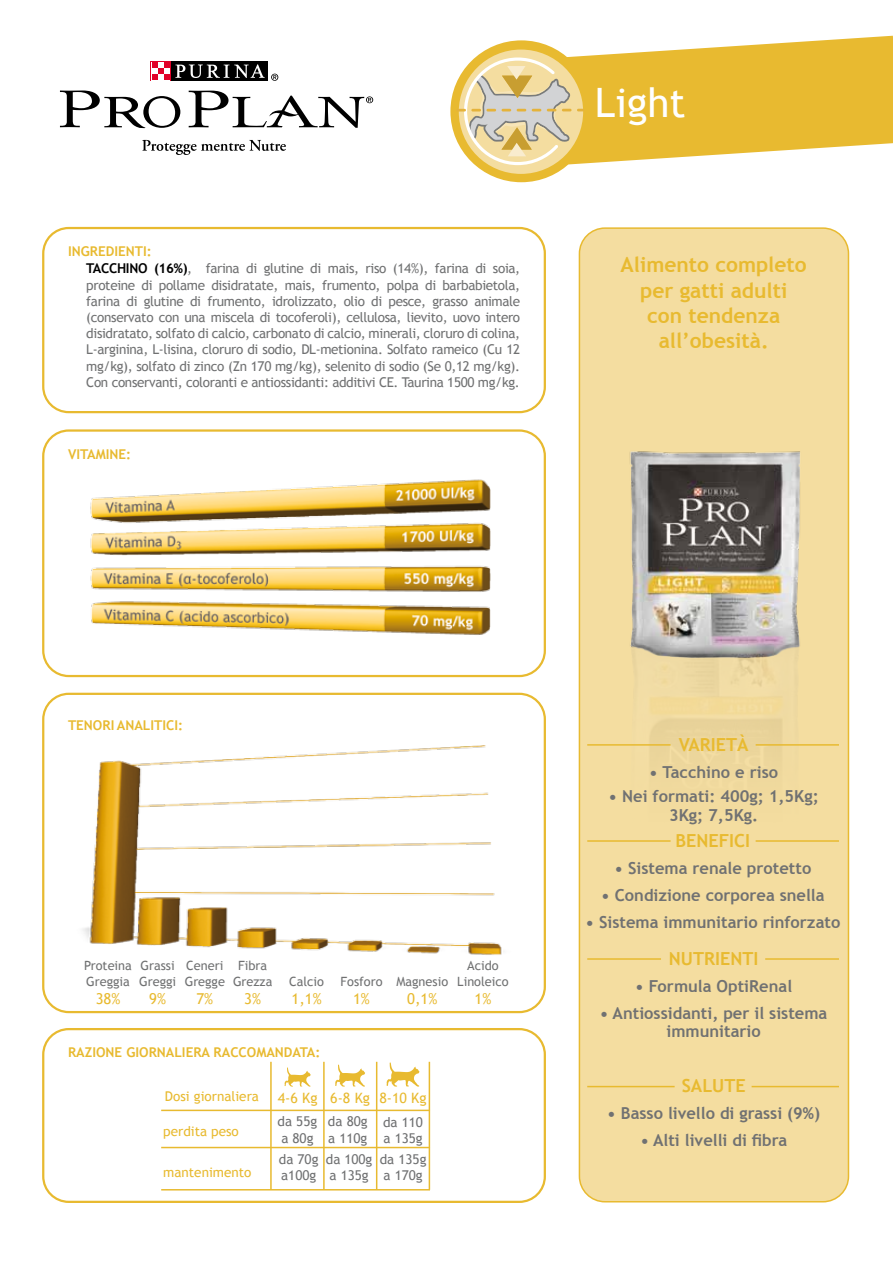
<style>
.page{position:relative;width:893px;height:1263px;background:#fff}
.page>*{position:absolute;margin:0;border:0;box-sizing:border-box;transform-origin:0 0}
.t1{font:40.5px "Trebuchet MS";color:#fff}
.t2{font:700 21px/25.2px "Trebuchet MS";color:#e8ba30;text-align:center}
.t3{font:700 18px "Trebuchet MS";color:#e8ba30}
.t4{font:700 16.5px/19.5px "Trebuchet MS";color:#707172;text-align:center}
.t5{font:15px "Trebuchet MS";color:#e8ba30}
.t6{font:14.25px "Trebuchet MS";color:#e8ba30}
.t7{font:13.5px/16.2px "Trebuchet MS";letter-spacing:-.025em;color:#707172;text-align:justify}
.t8{font:700 13.5px "Trebuchet MS";color:#e8ba30}
.t9{font:13.5px/16.5px "Trebuchet MS";color:#707172}
.t10{font:13.5px "Trebuchet MS";color:#e8ba30}
.t11{font:12.75px/15.3px "Trebuchet MS";color:#707172}
.s1{font-weight:700;color:#000}
</style>
<div class="page">
<svg style="left:42px;top:226px;width:504px;height:977px"></svg>
<div style="left:579px;top:228px;width:269px;height:974px;background:#f4dda0;border-radius:26px"></div>
<div style="left:579px;top:227px;width:270px;height:975px;border:2px solid #e8ba30;border-radius:26px"></div>
<img style="left:629px;top:451px;width:171px;height:391px">
<img style="left:42px;top:449px;width:501px;height:256px">
<img style="left:70px;top:718px;width:448px;height:255px">
<div style="left:150px;top:60px;width:119px;height:22px;background:#000"></div>
<svg style="left:60px;top:90px;width:120px;height:39px"></svg>
<svg style="left:189px;top:91px;width:184px;height:37px"></svg>
<svg style="left:271px;top:74px;width:7px;height:7px"></svg>
<svg style="left:151px;top:61px;width:20px;height:20px"></svg>
<svg style="left:151px;top:62px;width:19px;height:18px"></svg>
<svg style="left:152px;top:63px;width:17px;height:16px"></svg>
<svg style="left:175px;top:64px;width:90px;height:14px"></svg>
<svg style="left:142px;top:140px;width:144px;height:15px"></svg>
<hr style="left:587px;top:744px;width:84px;height:2px;background:#e8ba30">
<hr style="left:587px;top:840px;width:84px;height:2px;background:#e8ba30">
<hr style="left:756px;top:744px;width:83px;height:2px;background:#e8ba30">
<hr style="left:756px;top:840px;width:83px;height:2px;background:#e8ba30">
<hr style="left:752px;top:1086px;width:87px;height:1px;background:#e8ba30">
<hr style="left:587px;top:1086px;width:88px;height:1px;background:#e8ba30">
<hr style="left:765px;top:958px;width:74px;height:2px;background:#e8ba30">
<hr style="left:587px;top:958px;width:74px;height:2px;background:#e8ba30">
<hr style="left:161px;top:1109px;width:269px;height:2px;background:#e8ba30">
<hr style="left:161px;top:1147px;width:269px;height:1px;background:#e8ba30">
<hr style="left:161px;top:1189px;width:269px;height:1px;background:#e8ba30">
<hr style="left:270px;top:1062px;width:2px;height:128px;background:#e8ba30">
<hr style="left:323px;top:1062px;width:2px;height:128px;background:#e8ba30">
<hr style="left:376px;top:1062px;width:1px;height:128px;background:#e8ba30">
<hr style="left:429px;top:1062px;width:1px;height:128px;background:#e8ba30">
<svg style="left:285px;top:1067px;width:26px;height:20px"></svg>
<svg style="left:335px;top:1064px;width:30px;height:23px"></svg>
<svg style="left:387px;top:1062px;width:32px;height:25px"></svg>
<div style="left:450px;top:40px;width:142px;height:142px;background:#e8ba30;border-radius:50%"></div>
<div style="left:459px;top:50px;width:124px;height:124px;background:#f4dda0;border-radius:50%"></div>
<svg style="left:456px;top:36px;width:437px;height:129px"></svg>
<p class="t8" style="left:68px;top:242px;width:85px">INGREDIENTI:</p>
<p class="t7" style="left:86px;top:261px;width:435px"><span class="s1">TACCHINO (16%)</span>, farina di glutine di mais, riso (14%), farina di soia, proteine di pollame disidratate, mais, frumento, polpa di barbabietola, farina di glutine di frumento, idrolizzato, olio di pesce, grasso animale (conservato con una miscela di tocoferoli), cellulosa, lievito, uovo intero disidratato, solfato di calcio, carbonato di calcio, minerali, cloruro di colina, L-arginina, L-lisina, cloruro di sodio, DL-metionina. Solfato rameico (Cu 12 mg/kg), solfato di zinco (Zn 170 mg/kg), selenito di sodio (Se 0,12 mg/kg).<br>Con conservanti, coloranti e antiossidanti: additivi CE. Taurina 1500 mg/kg.</p>
<p class="t8" style="left:68px;top:446px;width:65px">VITAMINE:</p>
<h1 class="t1" style="left:595px;top:79px;width:92px">Light</h1>
<h2 class="t2" style="left:621px;top:252px;width:188px">Alimento completo per gatti adulti con tendenza all’obesità.</h2>
<p class="t8" style="left:68px;top:716px;width:117px">TENORI ANALITICI:</p>
<p class="t11" style="left:84px;top:958px;width:49px">Proteina<br>Greggia</p>
<p class="t5" style="left:96px;top:990px;width:26px">38%</p>
<p class="t11" style="left:139px;top:958px;width:38px">Grassi<br>Greggi</p>
<p class="t5" style="left:149px;top:990px;width:18px">9%</p>
<p class="t11" style="left:185px;top:958px;width:42px">Ceneri<br>Gregge</p>
<p class="t5" style="left:196px;top:990px;width:18px">7%</p>
<p class="t11" style="left:233px;top:958px;width:41px;text-align:center">Fibra<br>Grezza</p>
<p class="t5" style="left:244px;top:990px;width:18px">3%</p>
<p class="t11" style="left:289px;top:974px;width:36px">Calcio</p>
<p class="t5" style="left:291px;top:990px;width:32px">1,1%</p>
<p class="t11" style="left:341px;top:974px;width:44px">Fosforo</p>
<p class="t5" style="left:353px;top:990px;width:18px">1%</p>
<p class="t11" style="left:396px;top:974px;width:53px">Magnesio</p>
<p class="t5" style="left:407px;top:990px;width:32px">0,1%</p>
<p class="t11" style="left:457px;top:958px;width:53px;text-align:center">Acido<br>Linoleico</p>
<p class="t5" style="left:474px;top:990px;width:18px">1%</p>
<p class="t8" style="left:68px;top:1043px;width:254px">RAZIONE GIORNALIERA RACCOMANDATA:</p>
<p class="t10" style="left:165px;top:1088px;width:96px">Dosi giornaliera</p>
<p class="t10" style="left:163px;top:1124px;width:77px">perdita peso</p>
<p class="t10" style="left:163px;top:1165px;width:90px">mantenimento</p>
<p class="t6" style="left:278px;top:1089px;width:150px">4-6 Kg 6-8 Kg 8-10 Kg</p>
<p class="t9" style="left:383px;top:1114px;width:41px">da 110 a 135g</p>
<p class="t9" style="left:380px;top:1151px;width:48px">da 135g a 170g</p>
<p class="t7" style="left:278px;top:1113px;width:41px">da 55g a 80g</p>
<p class="t9" style="left:279px;top:1151px;width:41px">da 70g a100g</p>
<p class="t9" style="left:328px;top:1113px;width:41px">da 80g a 110g</p>
<p class="t9" style="left:326px;top:1151px;width:48px">da 100g a 135g</p>
<h3 class="t3" style="left:679px;top:733px;width:71px">VARIETÀ</h3>
<p class="t4" style="left:649px;top:762px;width:130px">• Tacchino e riso</p>
<p class="t4" style="left:609px;top:786px;width:212px">• Nei formati: 400g; 1,5Kg;<br>3Kg; 7,5Kg.</p>
<h3 class="t3" style="left:675px;top:829px;width:76px">BENEFICI</h3>
<p class="t4" style="left:614px;top:858px;width:198px">• Sistema renale protetto</p>
<p class="t4" style="left:601px;top:885px;width:225px">• Condizione corporea snella</p>
<p class="t4" style="left:585px;top:912px;width:256px">• Sistema immunitario rinforzato</p>
<h3 class="t3" style="left:669px;top:947px;width:91px">NUTRIENTI</h3>
<p class="t4" style="left:635px;top:976px;width:159px">• Formula OptiRenal</p>
<p class="t4" style="left:600px;top:1004px;width:229px;line-height:18px">• Antiossidanti, per il sistema immunitario</p>
<h3 class="t3" style="left:682px;top:1075px;width:66px">SALUTE</h3>
<p class="t4" style="left:607px;top:1104px;width:215px">• Basso livello di grassi (9%)</p>
<p class="t4" style="left:640px;top:1131px;width:148px">• Alti livelli di fibra</p>
</div>
